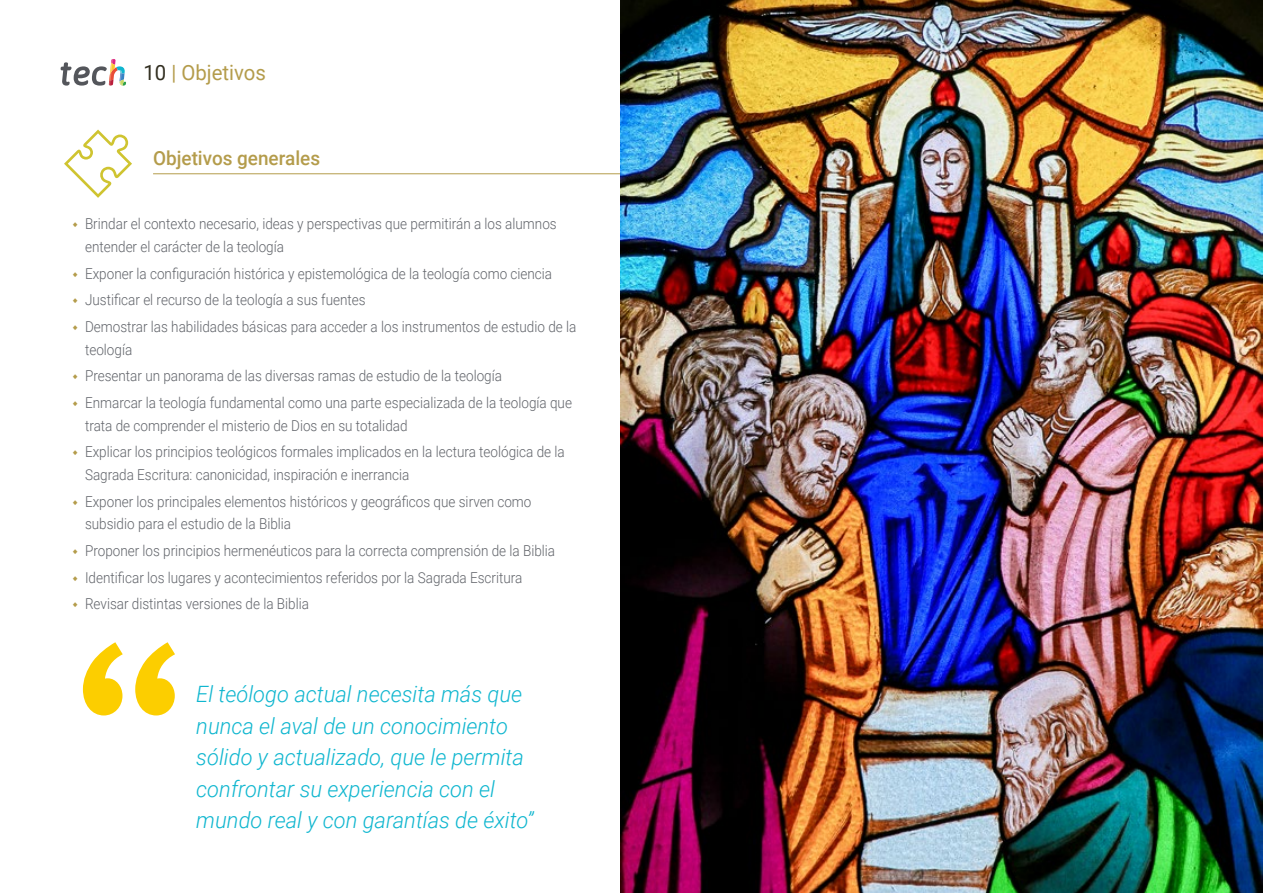
<style>
.page{position:relative;width:1263px;height:893px;background:#fff}
.page>*{position:absolute;margin:0;border:0;box-sizing:border-box;transform-origin:0 0}
.t1{font:italic 300 22.5px/31.5px "Roboto";color:#0fb6cf}
.t2{font:21px "Roboto";color:#b49c4b}
.t3{font:500 19.5px "Roboto";color:#b49c4b}
.t4{font:300 15px/26.7px "Roboto";color:#61646a;scale:.9 1}
.s1{color:#312e20}
</style>
<div class="page">
<hr style="left:153px;top:173px;width:468px;height:1px;background:#b49c4b">
<svg style="left:64px;top:130px;width:68px;height:68px"></svg>
<svg style="left:61px;top:59px;width:65px;height:27px"></svg>
<img style="left:621px;top:0;width:642px;height:893px">
<svg style="left:83px;top:642px;width:92px;height:73px"></svg>
<h2 class="t2" style="left:144px;top:57px;width:124px"><span class="s1">10</span> | Objetivos</h2>
<h3 class="t3" style="left:153px;top:144px;width:169px">Objetivos generales</h3>
<p class="t4" style="left:85px;top:212px;width:526px;line-height:22.5px">Brindar el contexto necesario, ideas y perspectivas que permitirán a los alumnos entender el carácter de la teología</p>
<p class="t4" style="left:85px;top:259px;width:547px">Exponer la configuración histórica y epistemológica de la teología como ciencia<br>Justificar el recurso de la teología a sus fuentes<br>Demostrar las habilidades básicas para acceder a los instrumentos de estudio de la</p>
<p class="t4" style="left:85px;top:335px;width:542px">teología<br>Presentar un panorama de las diversas ramas de estudio de la teología<br>Enmarcar la teología fundamental como una parte especializada de la teología que</p>
<p class="t4" style="left:85px;top:411px;width:534px">trata de comprender el misterio de Dios en su totalidad<br>Explicar los principios teológicos formales implicados en la lectura teológica de la</p>
<p class="t4" style="left:85px;top:461px;width:497px">Sagrada Escritura: canonicidad, inspiración e inerrancia<br>Exponer los principales elementos históricos y geográficos que sirven como</p>
<p class="t4" style="left:85px;top:510px;width:524px">subsidio para el estudio de la Biblia<br>Proponer los principios hermenéuticos para la correcta comprensión de la Biblia Identificar los lugares y acontecimientos referidos por la Sagrada Escritura Revisar distintas versiones de la Biblia</p>
<h1 class="t1" style="left:196px;top:677px;width:339px">El teólogo actual necesita más que nunca el aval de un conocimiento sólido y actualizado, que le permita confrontar su experiencia con el mundo real y con garantías de éxito”</h1>
</div>
